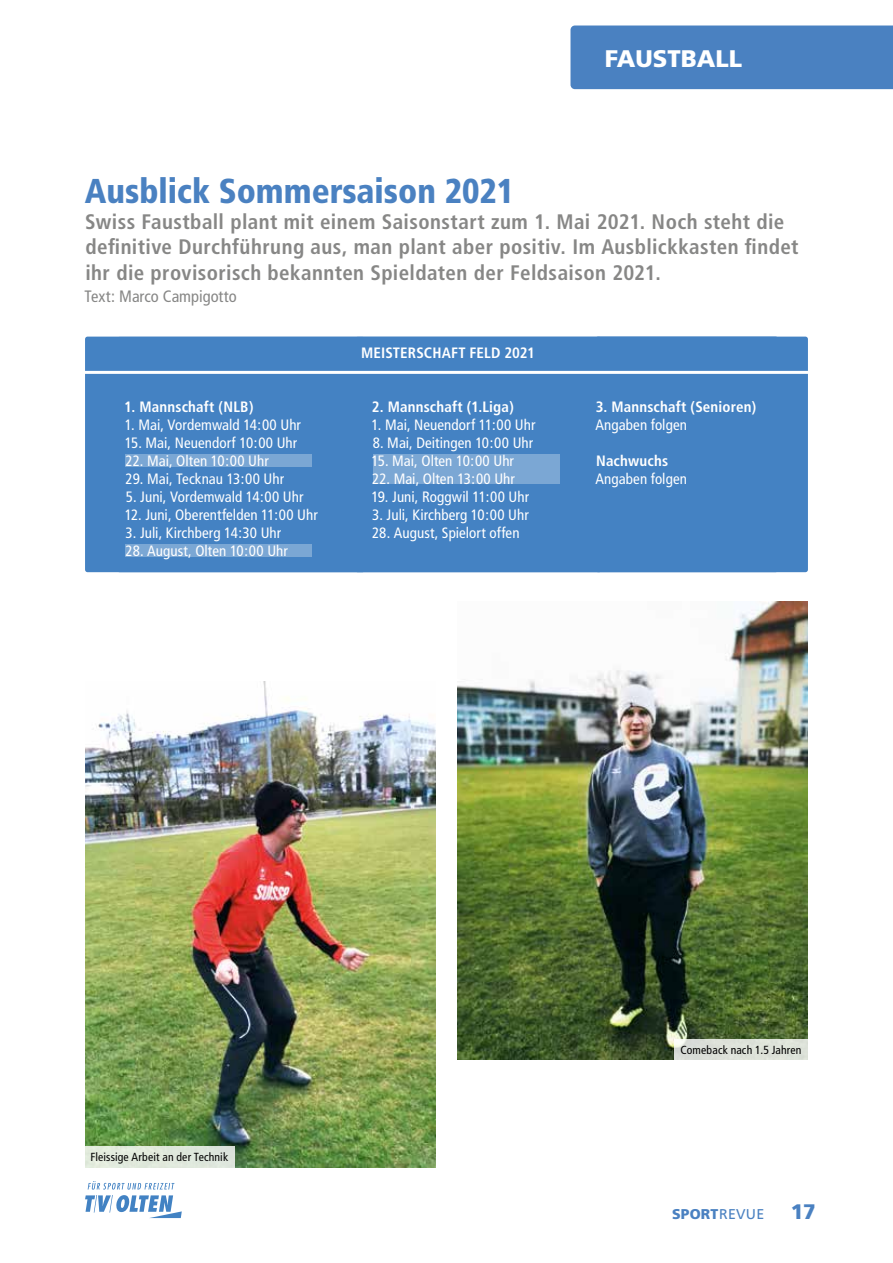
<style>
.page{position:relative;width:893px;height:1263px;background:#fff}
.page>*{position:absolute;margin:0;border:0;box-sizing:border-box;transform-origin:0 0}
.t1{font:900 condensed 34.5px "Frutiger";color:#4a81c1}
.t2{font:900 24px "Frutiger";color:#fff}
.t3{font:700 condensed 21px/25.5px "Frutiger";letter-spacing:.02em;color:#878786}
.t4{font:900 21px "Frutiger";color:#4a81c1}
.t5{font:condensed 16.5px "Frutiger";color:#878786}
.t6{font:condensed 15px "Frutiger";letter-spacing:.005em;color:#fff}
.t7{font:700 condensed 15px "Frutiger";letter-spacing:.01em;color:#fff}
.t8{font:900 14.1px "Frutiger";letter-spacing:.01em;color:#4a81c1}
.t9{font:condensed 11.7px "Frutiger";letter-spacing:.01em;color:#000}
.s1{font-weight:400}
</style>
<div class="page">
<svg style="left:88px;top:1181px;width:86px;height:8px"></svg>
<svg style="left:85px;top:1195px;width:97px;height:23px"></svg>
<div style="left:570px;top:26px;width:323px;height:63px;background:#4a81c1"></div>
<div style="left:85px;top:337px;width:723px;height:235px;background:#4482c3;border-radius:3px"></div>
<hr style="left:42px;top:371px;width:772px;height:3px;background:#fff">
<img style="left:85px;top:681px;width:351px;height:486px">
<img style="left:457px;top:602px;width:351px;height:457px">
<div style="left:674px;top:1039px;width:134px;height:21px;background:#dce1d9"></div>
<div style="left:84px;top:1146px;width:151px;height:21px;background:#e0e9dc"></div>
<div style="left:125px;top:454px;width:187px;height:13px;background:#7ba7d4"></div>
<div style="left:125px;top:544px;width:187px;height:13px;background:#7ba7d4"></div>
<div style="left:373px;top:454px;width:187px;height:30px;background:#7ba7d4"></div>
<h2 class="t2" style="left:605px;top:44px;width:139px">FAUSTBALL</h2>
<h1 class="t1" style="left:85px;top:171px;width:431px">Ausblick Sommersaison 2021</h1>
<h3 class="t3" style="left:85px;top:209px;width:715px">Swiss Faustball plant mit einem Saisonstart zum 1. Mai 2021. Noch steht die definitive Durchführung aus, man plant aber positiv. Im Ausblickkasten findet ihr die provisorisch bekannten Spieldaten der Feldsaison 2021.</h3>
<p class="t5" style="left:85px;top:287px;width:154px">Text: Marco Campigotto</p>
<p class="t7" style="left:124px;top:398px;width:131px">1. Mannschaft (NLB)</p>
<p class="t6" style="left:125px;top:416px;width:178px">1. Mai, Vordemwald 14:00 Uhr</p>
<p class="t6" style="left:125px;top:434px;width:174px">15. Mai, Neuendorf 10:00 Uhr</p>
<p class="t6" style="left:126px;top:452px;width:145px">22. Mai, Olten 10:00 Uhr</p>
<p class="t6" style="left:126px;top:470px;width:160px">29. Mai, Tecknau 13:00 Uhr</p>
<p class="t6" style="left:126px;top:488px;width:179px">5. Juni, Vordemwald 14:00 Uhr</p>
<p class="t6" style="left:125px;top:506px;width:195px">12. Juni, Oberentfelden 11:00 Uhr</p>
<p class="t6" style="left:126px;top:524px;width:157px">3. Juli, Kirchberg 14:30 Uhr</p>
<p class="t6" style="left:126px;top:542px;width:164px">28. August, Olten 10:00 Uhr</p>
<p class="t7" style="left:361px;top:344px;width:175px">MEISTERSCHAFT FELD 2021</p>
<p class="t7" style="left:372px;top:398px;width:143px">2. Mannschaft (1.Liga)</p>
<p class="t6" style="left:371px;top:416px;width:166px">1. Mai, Neuendorf 11:00 Uhr</p>
<p class="t6" style="left:373px;top:434px;width:162px">8. Mai, Deitingen 10:00 Uhr</p>
<p class="t6" style="left:371px;top:452px;width:144px">15. Mai, Olten 10:00 Uhr</p>
<p class="t6" style="left:372px;top:470px;width:144px">22. Mai, Olten 13:00 Uhr</p>
<p class="t6" style="left:371px;top:488px;width:159px">19. Juni, Roggwil 11:00 Uhr</p>
<p class="t6" style="left:372px;top:506px;width:158px">3. Juli, Kirchberg 10:00 Uhr</p>
<p class="t6" style="left:372px;top:524px;width:149px">28. August, Spielort offen</p>
<p class="t7" style="left:596px;top:398px;width:162px">3. Mannschaft (Senioren)</p>
<p class="t6" style="left:595px;top:416px;width:93px">Angaben folgen</p>
<p class="t7" style="left:596px;top:452px;width:73px">Nachwuchs</p>
<p class="t6" style="left:595px;top:470px;width:93px">Angaben folgen</p>
<p class="t9" style="left:90px;top:1150px;width:139px">Fleissige Arbeit an der Technik</p>
<p class="t9" style="left:680px;top:1043px;width:123px">Comeback nach 1.5 Jahren</p>
<p class="t8" style="left:672px;top:1205px;width:94px">SPORT<span class="s1">REVUE</span></p>
<h3 class="t4" style="left:791px;top:1199px;width:26px">17</h3>
</div>
